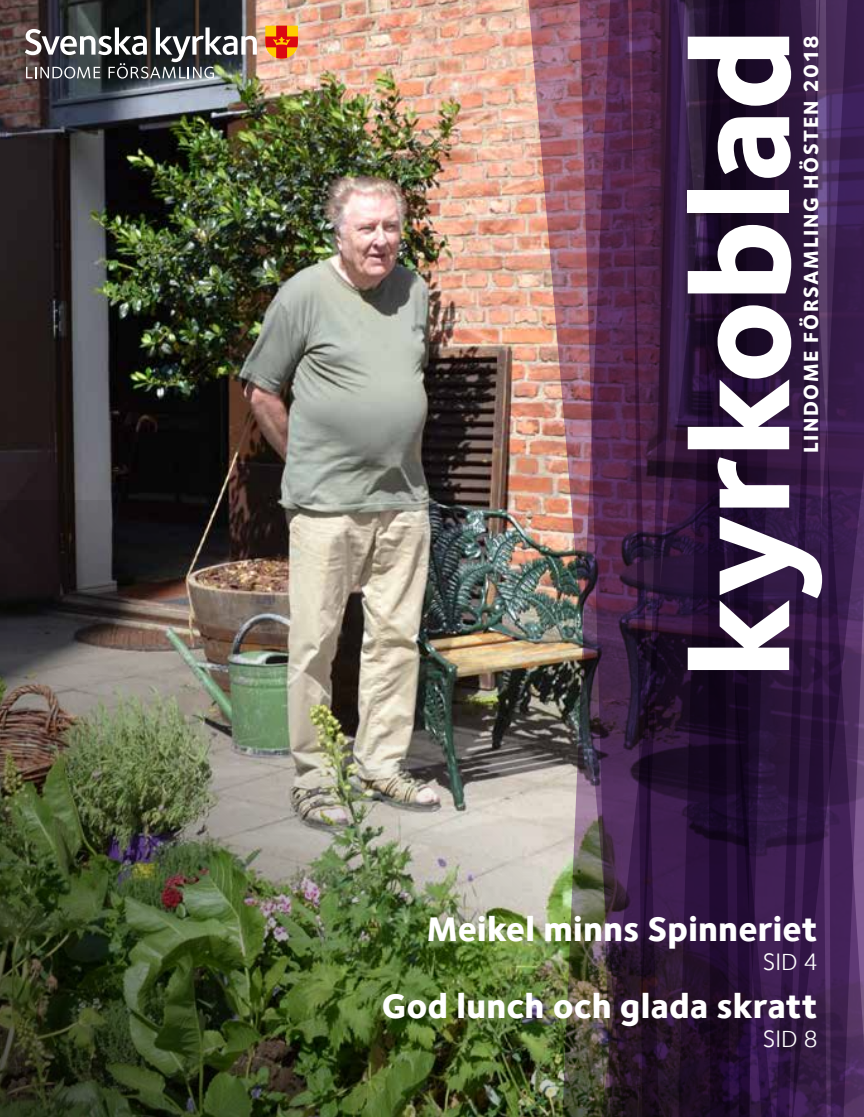
<style>
.page{position:relative;width:864px;height:1117px;background:#fff}
.page>*{position:absolute;margin:0;border:0;box-sizing:border-box;transform-origin:0 0}
.t1{font:800 140px "Foundry Sterling";letter-spacing:-.01em;color:#fff}
.t2{font:800 35px "Foundry Sterling";letter-spacing:.005em;color:#fff}
.t3{font:24.5px "Foundry Sterling";letter-spacing:-.005em;color:#fff}
.t4{font:800 21px "Foundry Sterling";letter-spacing:.08em;color:#fff}
</style>
<div class="page">
<img style="left:0;top:0;width:527px;height:500px">
<img style="left:527px;top:0;width:34px;height:500px">
<svg style="left:561px;top:0;width:18px;height:500px;background:#a97078"></svg>
<svg style="left:659px;top:0;width:69px;height:500px;background:#2a1535"></svg>
<svg style="left:728px;top:0;width:47px;height:500px;background:#1b0a27"></svg>
<svg style="left:775px;top:0;width:50px;height:1116px;background:#341b44"></svg>
<svg style="left:579px;top:0;width:80px;height:500px;background:#663654"></svg>
<svg style="left:825px;top:0;width:38px;height:1116px;background:#422556"></svg>
<svg style="left:25px;top:27px;width:232px;height:52px"></svg>
<svg style="left:265px;top:26px;width:33px;height:33px"></svg>
<img style="left:0;top:500px;width:804px;height:616px">
<p class="t4" style="left:797px;top:453px;width:419px;rotate:-90deg">LINDOME FÖRSAMLING HÖSTEN 2018</p>
<h1 class="t1" style="left:654px;top:678px;width:651px;rotate:-90deg">kyrkoblad</h1>
<p class="t2" style="left:426px;top:906px;width:392px">Meikel minns Spinneriet</p>
<p class="t3" style="left:762px;top:947px;width:57px">SID 4</p>
<p class="t2" style="left:381px;top:983px;width:437px">God lunch och glada skratt</p>
<p class="t3" style="left:762px;top:1024px;width:57px">SID 8</p>
</div>
